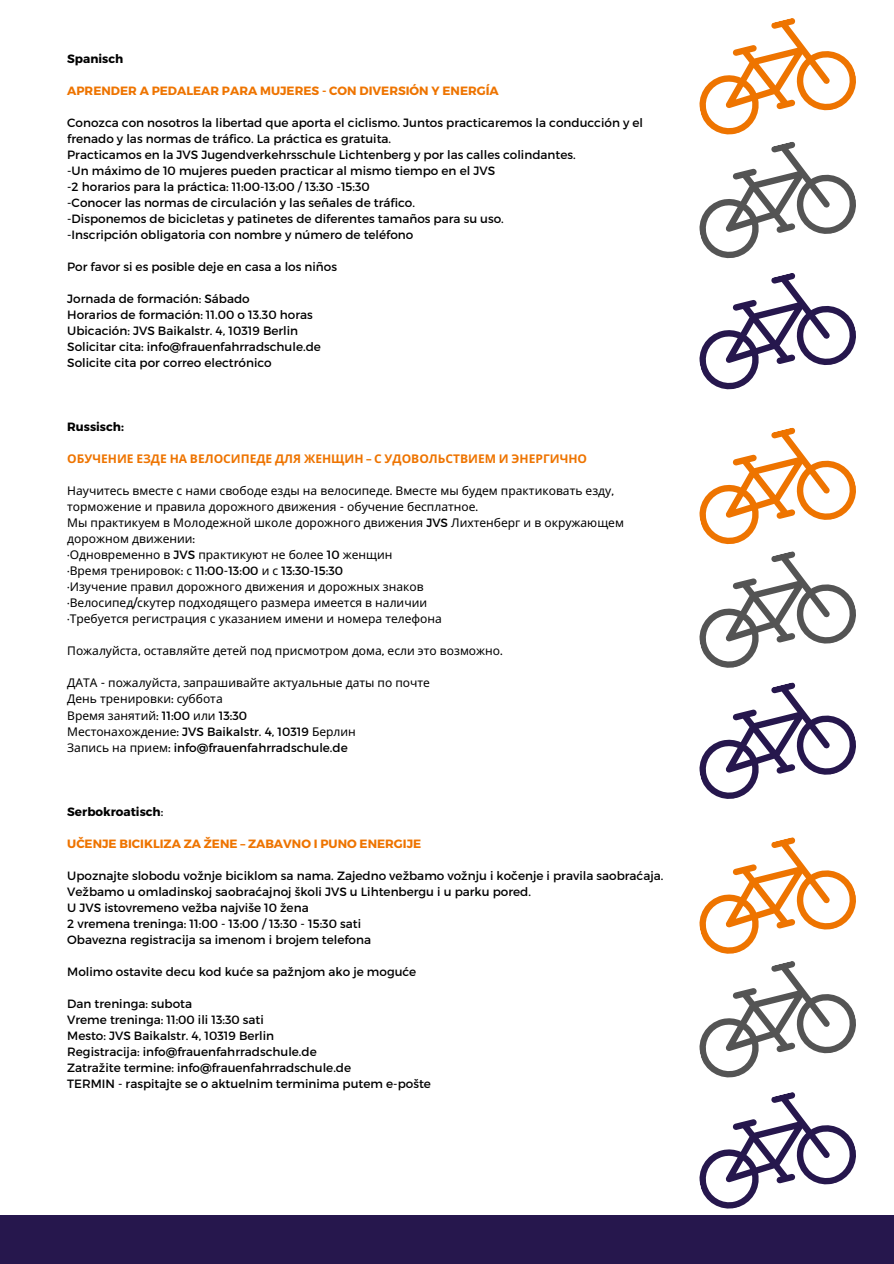
<style>
.page{position:relative;width:894px;height:1264px;background:#fff}
.page>*{position:absolute;margin:0;border:0;box-sizing:border-box;transform-origin:0 0}
.t1{font:12px/16px "Montserrat";color:#000}
.t2{font:12px/16px "Noto Sans";color:#000}
.t3{font:700 12px "Montserrat";color:#ee7400}
.t4{font:700 12px "Noto Sans";color:#ee7400}
.t5{font:700 12px "Montserrat";color:#000}
.s1{font-family:"Montserrat"}
.s2{font-family:"Noto Sans"}
.s3{font-weight:400}
</style>
<div class="page">
<div style="left:0;top:1214px;width:893px;height:49px;background:#26174d"></div>
<svg style="left:699px;top:18px;width:157px;height:372px"></svg>
<svg style="left:699px;top:427px;width:157px;height:372px"></svg>
<svg style="left:699px;top:837px;width:157px;height:372px"></svg>
<h2 class="t5" style="left:67px;top:51px;width:57px">Spanisch</h2>
<h1 class="t3" style="left:67px;top:83px;width:433px">APRENDER A PEDALEAR PARA MUJERES - CON DIVERSIÓN Y ENERGÍA</h1>
<p class="t1" style="left:67px;top:114px;width:577px">Conozca con nosotros la libertad que aporta el ciclismo. Juntos practicaremos la conducción y el frenado y las normas de tráfico. La práctica es gratuita.</p>
<p class="t1" style="left:67px;top:146px;width:510px">Practicamos en la JVS Jugendverkehrsschule Lichtenberg y por las calles colindantes.</p>
<p class="t1" style="left:67px;top:162px;width:429px">-Un máximo de 10 mujeres pueden practicar al mismo tiempo en el JVS</p>
<p class="t1" style="left:67px;top:178px;width:304px">-2 horarios para la práctica: 11:00-13:00 / 13:30 -15:30</p>
<p class="t1" style="left:67px;top:194px;width:349px">-Conocer las normas de circulación y las señales de tráfico.</p>
<p class="t1" style="left:67px;top:210px;width:438px">-Disponemos de bicicletas y patinetes de diferentes tamaños para su uso.</p>
<p class="t1" style="left:67px;top:226px;width:347px">-Inscripción obligatoria con nombre y número de teléfono</p>
<p class="t1" style="left:67px;top:258px;width:271px">Por favor si es posible deje en casa a los niños</p>
<p class="t1" style="left:67px;top:290px;width:184px">Jornada de formación: Sábado</p>
<p class="t1" style="left:67px;top:306px;width:247px">Horarios de formación: 11.00 o 13.30 horas</p>
<p class="t1" style="left:67px;top:322px;width:232px">Ubicación: JVS Baikalstr. 4, 10319 Berlin</p>
<p class="t1" style="left:67px;top:338px;width:255px">Solicitar cita: info@frauenfahrradschule.de</p>
<p class="t1" style="left:67px;top:354px;width:206px">Solicite cita por correo electrónico</p>
<h2 class="t5" style="left:67px;top:419px;width:58px">Russisch:</h2>
<h1 class="t4" style="left:67px;top:450px;width:521px">ОБУЧЕНИЕ ЕЗДЕ НА ВЕЛОСИПЕДЕ ДЛЯ ЖЕНЩИН <span class="s1">–</span> С УДОВОЛЬСТВИЕМ И ЭНЕРГИЧНО</h1>
<p class="t2" style="left:67px;top:482px;width:548px">Научитесь вместе с нами свободе езды на велосипеде<span class="s1">.</span> Вместе мы будем практиковать езду<span class="s1">,</span></p>
<p class="t2" style="left:67px;top:498px;width:558px">торможение и правила дорожного движения <span class="s1">-</span> обучение бесплатное<span class="s1">.<br></span>Мы практикуем в Молодежной школе дорожного движения <span class="s1">JVS</span> Лихтенберг и в окружающем</p>
<p class="t2" style="left:67px;top:530px;width:326px">дорожном движении<span class="s1">:<br>·</span>Одновременно в <span class="s1">JVS</span> практикуют не более <span class="s1">10</span> женщин</p>
<p class="t1" style="left:67px;top:562px;width:277px">·<span class="s2">Время тренировок</span>: <span class="s2">с</span> 11:00-13:00 <span class="s2">и с</span> 13:30-15:30</p>
<p class="t2" style="left:67px;top:578px;width:358px"><span class="s1">·</span>Изучение правил дорожного движения и дорожных знаков</p>
<p class="t2" style="left:67px;top:594px;width:361px"><span class="s1">·</span>Велосипед<span class="s1">/</span>скутер подходящего размера имеется в наличии</p>
<p class="t2" style="left:67px;top:610px;width:376px"><span class="s1">·</span>Требуется регистрация с указанием имени и номера телефона</p>
<p class="t2" style="left:67px;top:642px;width:437px">Пожалуйста<span class="s1">,</span> оставляйте детей под присмотром дома<span class="s1">,</span> если это возможно<span class="s1">.</span></p>
<p class="t2" style="left:67px;top:674px;width:364px">ДАТА <span class="s1">-</span> пожалуйста<span class="s1">,</span> запрашивайте актуальные даты по почте</p>
<p class="t2" style="left:67px;top:690px;width:157px">День тренировки<span class="s1">:</span> суббота</p>
<p class="t2" style="left:67px;top:706px;width:181px">Время занятий<span class="s1">: 11:00</span> или <span class="s1">13:30</span></p>
<p class="t2" style="left:67px;top:722px;width:290px">Местонахождение<span class="s1">: JVS Baikalstr. 4, 10319</span> Берлин</p>
<h1 class="t1" style="left:67px;top:738px;width:282px"><span class="s2">Запись на прием</span>: info@frauenfahrradschule.de</h1>
<p class="t5" style="left:67px;top:803px;width:98px">Serbokroatisch<span class="s3">:</span></p>
<p class="t3" style="left:67px;top:835px;width:355px">UČENJE BICIKLIZA ZA ŽENE – ZABAVNO I PUNO ENERGIJE</p>
<p class="t1" style="left:67px;top:866px;width:597px">Upoznajte slobodu vožnje biciklom sa nama. Zajedno vežbamo vožnju i kočenje i pravila saobraćaja.</p>
<p class="t1" style="left:67px;top:882px;width:465px">Vežbamo u omladinskoj saobraćajnoj školi JVS u Lihtenbergu i u parku pored.</p>
<p class="t1" style="left:67px;top:898px;width:243px">U JVS istovremeno vežba najviše 10 žena</p>
<p class="t1" style="left:67px;top:914px;width:295px">2 vremena treninga: 11:00 - 13:00 / 13:30 - 15:30 sati</p>
<p class="t1" style="left:67px;top:930px;width:305px">Obavezna registracija sa imenom i brojem telefona</p>
<p class="t1" style="left:67px;top:962px;width:350px">Molimo ostavite decu kod kuće sa pažnjom ako je moguće</p>
<p class="t1" style="left:67px;top:994px;width:126px">Dan treninga: subota</p>
<p class="t1" style="left:67px;top:1010px;width:198px">Vreme treninga: 11:00 ili 13:30 sati</p>
<p class="t1" style="left:67px;top:1026px;width:208px">Mesto: JVS Baikalstr. 4, 10319 Berlin</p>
<p class="t1" style="left:67px;top:1042px;width:251px">Registracija: info@frauenfahrradschule.de</p>
<p class="t1" style="left:67px;top:1058px;width:285px">Zatražite termine: info@frauenfahrradschule.de</p>
<p class="t1" style="left:67px;top:1074px;width:365px">TERMIN - raspitajte se o aktuelnim terminima putem e-pošte</p>
</div>
